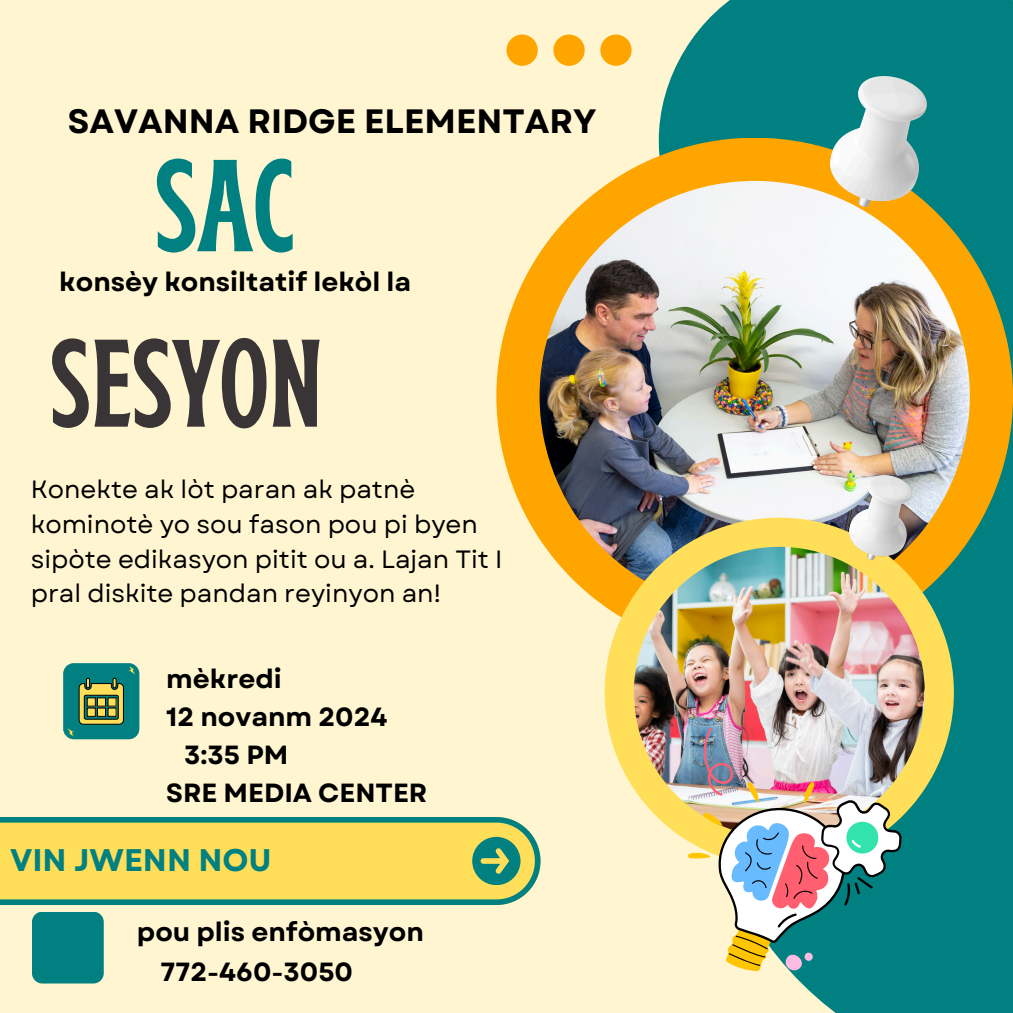
<style>
.page{position:relative;width:1013px;height:1013px;background:#fff}
.page>*{position:absolute;margin:0;border:0;box-sizing:border-box;transform-origin:0 0}
.t1{font:700 condensed 130.5px "Brice";color:#008080}
.t2{font:700 condensed 124.25px "Brice";color:#393536}
.t3{font:700 33.75px "Garet";color:#000}
.t4{font:700 31.25px "Garet";color:#008080}
.t5{font:700 26.25px "Garet";color:#000}
.t6{font:25px/34.8px "Garet";color:#000}
</style>
<div class="page">
<div style="left:0;top:0;width:1012px;height:1012px;background:#fff6d1"></div>
<svg style="left:658px;top:0;width:354px;height:1012px;background:#25918b"></svg>
<svg style="left:506px;top:35px;width:125px;height:30px"></svg>
<svg style="left:496px;top:138px;width:516px;height:516px"></svg>
<img style="left:539px;top:181px;width:430px;height:429px">
<img style="left:830px;top:77px;width:96px;height:129px">
<svg style="left:604px;top:517px;width:349px;height:349px"></svg>
<img style="left:634px;top:547px;width:290px;height:290px">
<img style="left:849px;top:475px;width:62px;height:85px">
<img style="left:685px;top:726px;width:228px;height:250px">
<svg style="left:63px;top:663px;width:76px;height:76px;background:#2d8771"></svg>
<div style="left:87px;top:698px;width:8px;height:8px;background:#ffde59"></div>
<div style="left:87px;top:697px;width:9px;height:9px;border:1px solid #000"></div>
<div style="left:97px;top:698px;width:8px;height:8px;background:#ffde59"></div>
<div style="left:97px;top:697px;width:9px;height:9px;border:1px solid #000"></div>
<div style="left:87px;top:708px;width:8px;height:8px;background:#ffde59"></div>
<div style="left:87px;top:707px;width:9px;height:9px;border:1px solid #000"></div>
<div style="left:97px;top:708px;width:8px;height:8px;background:#ffde59"></div>
<div style="left:97px;top:707px;width:9px;height:9px;border:1px solid #000"></div>
<div style="left:108px;top:698px;width:8px;height:8px;background:#ffde59"></div>
<div style="left:108px;top:697px;width:8px;height:9px;border:1px solid #000"></div>
<div style="left:108px;top:708px;width:8px;height:8px;background:#ffde59"></div>
<svg style="left:0;top:817px;width:540px;height:88px;background:#dbd160"></svg>
<svg style="left:472px;top:836px;width:48px;height:48px;background:#559f72"></svg>
<div style="left:32px;top:912px;width:72px;height:71px;background:#008080"></div>
<p class="t3" style="left:68px;top:96px;width:530px">SAVANNA RIDGE ELEMENTARY</p>
<p class="t1" style="left:155px;top:153px;width:141px">SAC</p>
<h1 class="t5" style="left:59px;top:262px;width:353px">konsèy konsiltatif lekòl la</h1>
<h4 class="t2" style="left:50px;top:333px;width:275px">SESYON</h4>
<h1 class="t6" style="left:31px;top:472px;width:473px">Konekte ak lòt paran ak patnè kominotè yo sou fason pou pi byen sipòte edikasyon pitit ou a. Lajan Tit I pral diskite pandan reyinyon an!</h1>
<p class="t5" style="left:166px;top:659px;width:117px">mèkredi</p>
<p class="t5" style="left:166px;top:697px;width:223px">12 novanm 2024</p>
<p class="t5" style="left:184px;top:735px;width:106px">3:35 PM</p>
<h4 class="t5" style="left:166px;top:773px;width:263px">SRE MEDIA CENTER</h4>
<h4 class="t4" style="left:10px;top:837px;width:263px">VIN JWENN NOU</h4>
<p class="t5" style="left:137px;top:912px;width:288px">pou plis enfòmasyon</p>
<h3 class="t5" style="left:161px;top:953px;width:194px">772-460-3050</h3>
</div>
